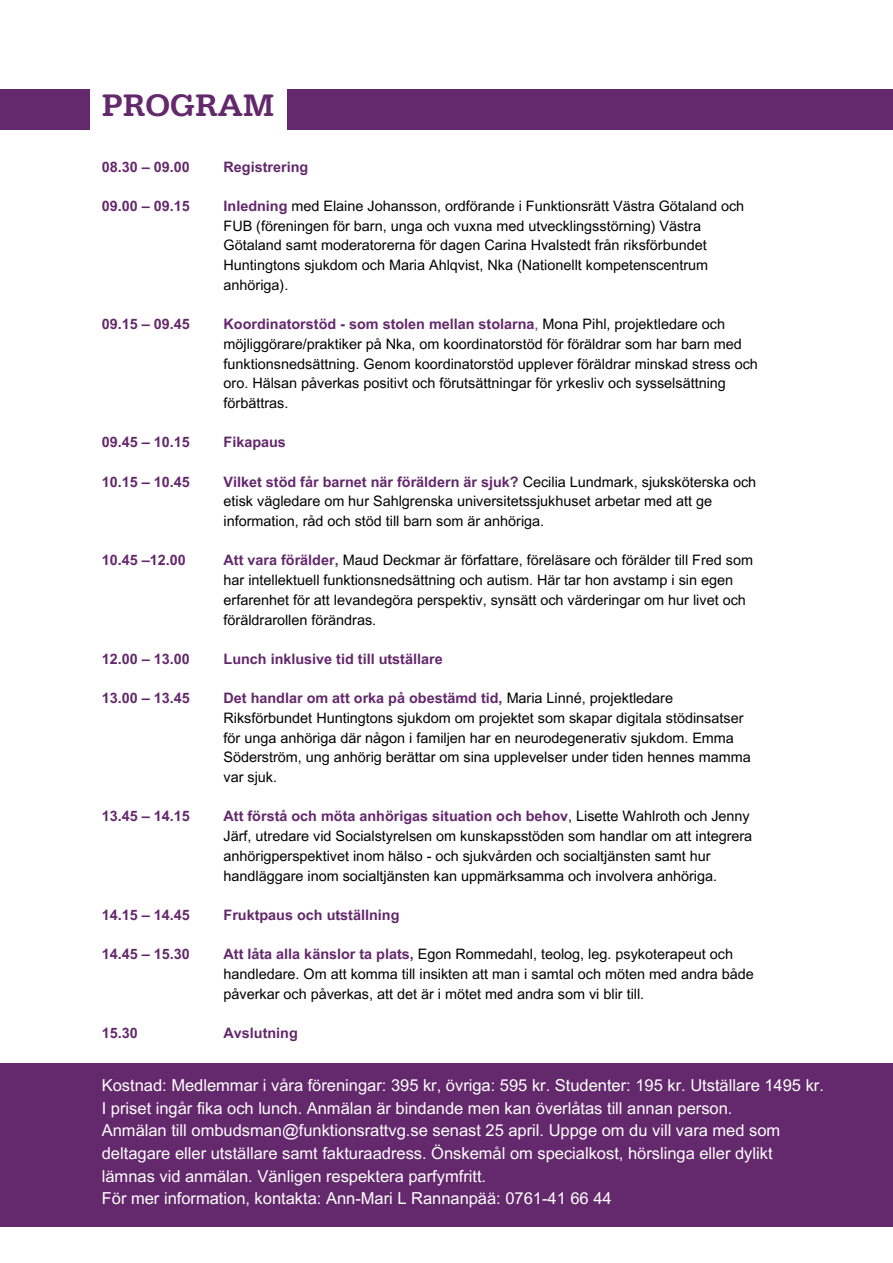
<style>
.page{position:relative;width:893px;height:1263px;background:#fff}
.page>*{position:absolute;margin:0;border:0;box-sizing:border-box;transform-origin:0 0}
.t1{font:500 32.25px "Typewriter URW";color:#64286c}
.t2{font:16.5px/22.5px "Arial MT Pro";color:#fff}
.t3{font:14.4px/19.6px "Arial MT Pro";color:#000}
.t4{font:700 14.4px "Arial MT Pro";color:#64286c}
.s1{font-weight:700;color:#64286c}
.s2{color:#64286c}
</style>
<div class="page">
<div style="left:287px;top:89px;width:606px;height:41px;background:#64286c"></div>
<div style="left:0;top:89px;width:89px;height:41px;background:#64286c"></div>
<div style="left:0;top:1063px;width:893px;height:164px;background:#64286c"></div>
<h3 class="t1" style="left:102px;top:94px;width:174px">PROGRAM</h3>
<h3 class="t4" style="left:102px;top:161px;width:89px">08.30 – 09.00</h3>
<p class="t4" style="left:102px;top:201px;width:89px">09.00 – 09.15</p>
<p class="t4" style="left:102px;top:319px;width:89px">09.15 – 09.45</p>
<h3 class="t4" style="left:102px;top:437px;width:89px">09.45 – 10.15</h3>
<p class="t4" style="left:102px;top:476px;width:89px">10.15 – 10.45</p>
<p class="t4" style="left:102px;top:555px;width:85px">10.45 –12.00</p>
<h3 class="t4" style="left:102px;top:653px;width:89px">12.00 – 13.00</h3>
<p class="t4" style="left:102px;top:693px;width:89px">13.00 – 13.45</p>
<p class="t4" style="left:102px;top:811px;width:89px">13.45 – 14.15</p>
<h3 class="t4" style="left:102px;top:909px;width:89px">14.15 – 14.45</h3>
<p class="t4" style="left:102px;top:949px;width:89px">14.45 – 15.30</p>
<h3 class="t4" style="left:102px;top:1027px;width:38px">15.30</h3>
<h1 class="t4" style="left:223px;top:161px;width:86px">Registrering</h1>
<h3 class="t3" style="left:223px;top:198px;width:522px"><span class="s1">Inledning</span> med Elaine Johansson, ordförande i Funktionsrätt Västra Götaland och FUB (föreningen för barn, unga och vuxna med utvecklingsstörning) Västra Götaland samt moderatorerna för dagen Carina Hvalstedt från riksförbundet Huntingtons sjukdom och Maria Ahlqvist, Nka (Nationellt kompetenscentrum anhöriga).</h3>
<h3 class="t3" style="left:223px;top:316px;width:536px"><span class="s1">Koordinatorstöd - som stolen mellan stolarna</span><span class="s2">,</span> Mona Pihl, projektledare och möjliggörare/praktiker på Nka, om koordinatorstöd för föräldrar som har barn med funktionsnedsättning. Genom koordinatorstöd upplever föräldrar minskad stress och oro. Hälsan påverkas positivt och förutsättningar för yrkesliv och sysselsättning förbättras.</h3>
<h3 class="t4" style="left:223px;top:437px;width:64px">Fikapaus</h3>
<h3 class="t3" style="left:223px;top:474px;width:534px"><span class="s1">Vilket stöd får barnet när föräldern är sjuk?</span> Cecilia Lundmark, sjuksköterska och etisk vägledare om hur Sahlgrenska universitetssjukhuset arbetar med att ge information, råd och stöd till barn som är anhöriga.</h3>
<h3 class="t3" style="left:223px;top:552px;width:531px"><span class="s1">Att vara förälder,</span> Maud Deckmar är författare, föreläsare och förälder till Fred som har intellektuell funktionsnedsättning och autism. Här tar hon avstamp i sin egen erfarenhet för att levandegöra perspektiv, synsätt och värderingar om hur livet och föräldrarollen förändras.</h3>
<h3 class="t4" style="left:223px;top:653px;width:221px">Lunch inklusive tid till utställare</h3>
<h3 class="t3" style="left:223px;top:690px;width:528px"><span class="s1">Det handlar om att orka på obestämd tid,</span> Maria Linné, projektledare Riksförbundet Huntingtons sjukdom om projektet som skapar digitala stödinsatser för unga anhöriga där någon i familjen har en neurodegenerativ sjukdom. Emma Söderström, ung anhörig berättar om sina upplevelser under tiden hennes mamma var sjuk.</h3>
<h3 class="t3" style="left:223px;top:808px;width:530px"><span class="s1">Att förstå och möta anhörigas situation och behov</span>, Lisette Wahlroth och Jenny Järf, utredare vid Socialstyrelsen om kunskapsstöden som handlar om att integrera anhörigperspektivet inom hälso - och sjukvården och socialtjänsten samt hur handläggare inom socialtjänsten kan uppmärksamma och involvera anhöriga.</h3>
<h3 class="t4" style="left:223px;top:909px;width:177px">Fruktpaus och utställning</h3>
<h3 class="t3" style="left:223px;top:946px;width:532px"><span class="s1">Att låta alla känslor ta plats,</span> Egon Rommedahl, teolog, leg. psykoterapeut och handledare. Om att komma till insikten att man i samtal och möten med andra både påverkar och påverkas, att det är i mötet med andra som vi blir till.</h3>
<h3 class="t4" style="left:223px;top:1027px;width:76px">Avslutning</h3>
<h2 class="t2" style="left:102px;top:1076px;width:723px">Kostnad: Medlemmar i våra föreningar: 395 kr, övriga: 595 kr. Studenter: 195 kr. Utställare 1495 kr.<br>I priset ingår fika och lunch. Anmälan är bindande men kan överlåtas till annan person.<br>Anmälan till ombudsman@funktionsrattvg.se senast 25 april. Uppge om du vill vara med som deltagare eller utställare samt fakturaadress. Önskemål om specialkost, hörslinga eller dylikt lämnas vid anmälan. Vänligen respektera parfymfritt.<br>För mer information, kontakta: Ann-Mari L Rannanpää: 0761-41 66 44</h2>
</div>
